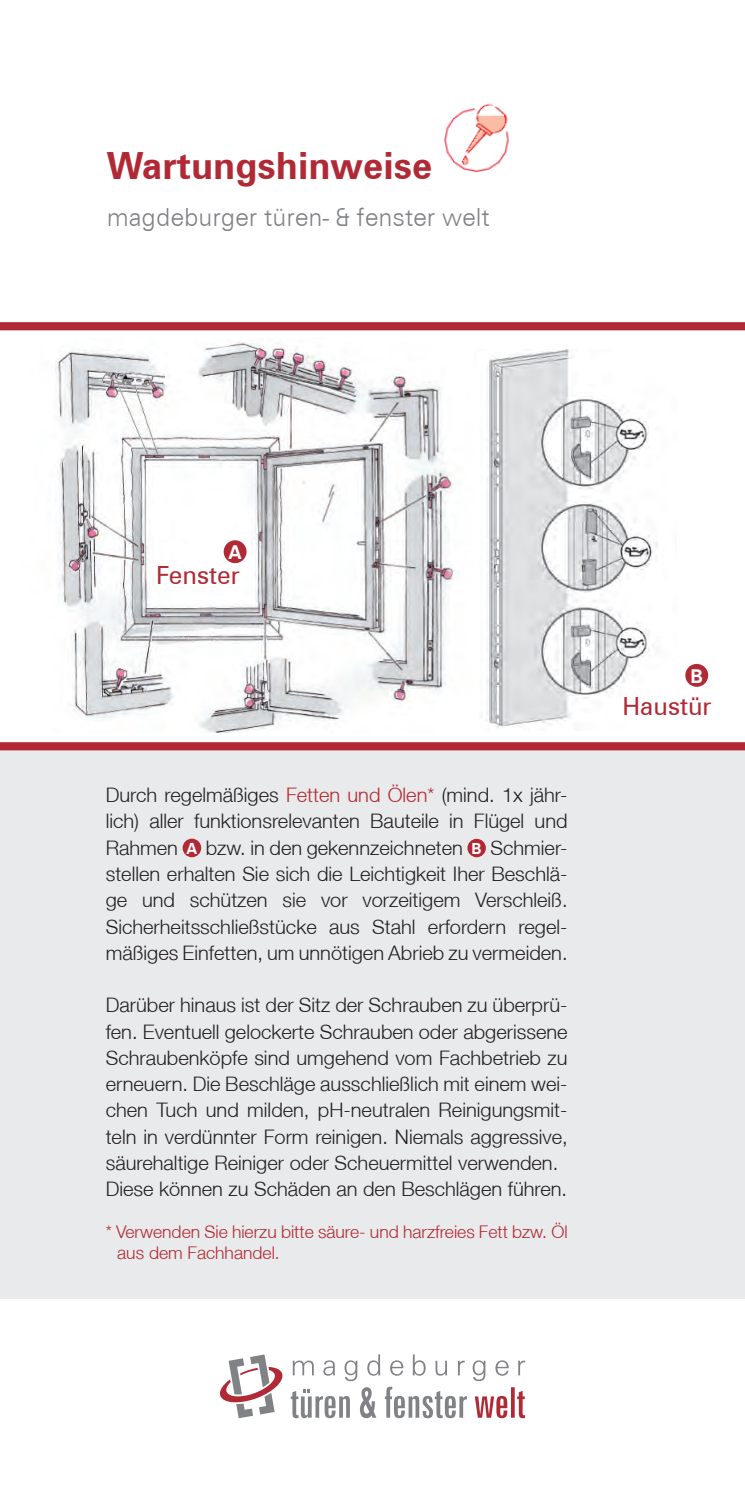
<style>
.page{position:relative;width:745px;height:1489px;background:#fff}
.page>*{position:absolute;margin:0;border:0;box-sizing:border-box;transform-origin:0 0}
.t1{font:700 37.5px "Zurich BT";color:#b12934}
.t2{font:300 25px "Zurich BT";color:#808285}
.t3{font:25px "Zurich BT";color:#b12934}
.t4{font:300 20px/26.2px "Helvetica Neue LT";color:#231f20;text-align:justify}
.t5{font:700 19px "Zurich BT";color:#fff}
.t6{font:300 17.5px/21px "Helvetica Neue LT";color:#b12934}
.s1{color:#b12934}
.s2{font-family:"Zurich BT";font-weight:700;font-size:15.5px;color:#fff}
.s3{font-family:"Zurich BT";font-weight:700;font-size:15.25px;color:#fff}
</style>
<div class="page">
<div style="left:0;top:330px;width:744px;height:968px;background:#e9eaeb"></div>
<svg style="left:0;top:322px;width:744px;height:428px;background:#f0d6d8"></svg>
<img style="left:444px;top:103px;width:65px;height:70px">
<svg style="left:474px;top:1387px;width:50px;height:30px"></svg>
<svg style="left:290px;top:1389px;width:59px;height:28px"></svg>
<svg style="left:384px;top:1386px;width:82px;height:31px"></svg>
<svg style="left:292px;top:1354px;width:232px;height:26px"></svg>
<svg style="left:360px;top:1387px;width:16px;height:30px"></svg>
<svg style="left:220px;top:1354px;width:63px;height:64px"></svg>
<div style="left:684px;top:664px;width:23px;height:22px;background:#b12934;border-radius:50%"></div>
<div style="left:182px;top:838px;width:19px;height:19px;background:#b12934;border-radius:50%"></div>
<div style="left:467px;top:838px;width:18px;height:19px;background:#b12934;border-radius:50%"></div>
<img style="left:21px;top:338px;width:465px;height:394px">
<img style="left:474px;top:350px;width:202px;height:380px">
<div style="left:223px;top:540px;width:23px;height:23px;background:#b12934;border-radius:50%"></div>
<h1 class="t1" style="left:107px;top:142px;width:327px">Wartungshinweise</h1>
<p class="t2" style="left:107px;top:202px;width:384px">magdeburger türen- &amp; fenster welt</p>
<p class="t5" style="left:228px;top:540px;width:15px">A</p>
<p class="t3" style="left:156px;top:559px;width:85px">Fenster</p>
<p class="t4" style="left:106px;top:781px;width:463px">Durch regelmäßiges <span class="s1">Fetten und Ölen*</span> (mind. 1x jähr&shy;lich) aller funktionsrelevanten Bauteile in Flügel und Rahmen <span class="s2">A</span> bzw. in den gekennzeichneten <span class="s3">B</span> Schmier&shy;stellen erhalten Sie sich die Leichtigkeit Iher Beschlä&shy;ge und schützen sie vor vorzeitigem Verschleiß.<br>Sicherheitsschließstücke aus Stahl erfordern regel&shy;mäßiges Einfetten, um unnötigen Abrieb zu vermeiden.</p>
<p class="t4" style="left:106px;top:991px;width:463px;text-align:left">Darüber hinaus ist der Sitz der Schrauben zu überprü&shy;fen. Eventuell gelockerte Schrauben oder abgerissene Schraubenköpfe sind umgehend vom Fachbetrieb zu erneuern. Die Beschläge ausschließlich mit einem wei&shy;chen Tuch und milden, pH-neutralen Reinigungsmit&shy;teln in verdünnter Form reinigen. Niemals aggressive, säurehaltige Reiniger oder Scheuermittel verwenden.<br>Diese können zu Schäden an den Beschlägen führen.</p>
<p class="t6" style="left:117px;top:1220px;width:451px;text-indent:-11px">* Verwenden Sie hierzu bitte säure- und harzfreies Fett bzw. Öl aus dem Fachhandel.</p>
<p class="t5" style="left:690px;top:664px;width:14px">B</p>
<p class="t3" style="left:622px;top:691px;width:91px">Haustür</p>
</div>
